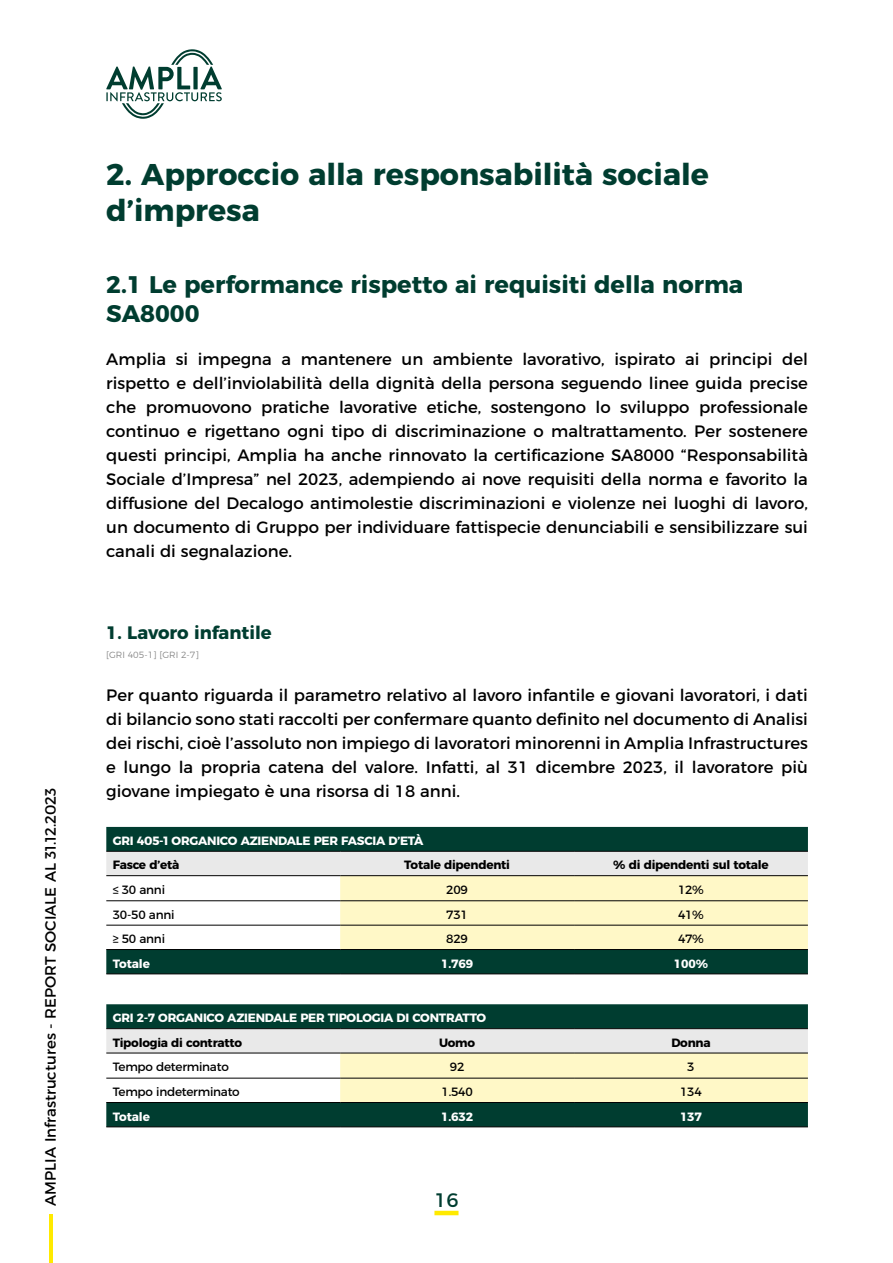
<style>
.page{position:relative;width:893px;height:1263px;background:#fff}
.page>*{position:absolute;margin:0;border:0;box-sizing:border-box;transform-origin:0 0}
.t1{font:700 30px/36px "Montserrat";color:#003d30}
.t2{font:700 24px/28.8px "Montserrat";color:#003d30}
.t3{font:19.5px "Montserrat";color:#003d30}
.t4{font:700 18px "Montserrat";color:#003d30}
.t5{font:16.5px/24px "Montserrat";color:#000;text-align:justify}
.t6{font:15px "Montserrat";color:#000}
.t7{font:700 12px "Montserrat";letter-spacing:-.02em;color:#fff}
.t8{font:12px "Montserrat";letter-spacing:-.02em;color:#000}
.t9{font:700 12px "Montserrat";letter-spacing:-.02em;color:#000}
.t10{font:300 9px "Montserrat";color:#878787}
</style>
<div class="page">
<hr style="left:434px;top:1211px;width:24px;height:4px;background:#ffea00">
<svg style="left:106px;top:49px;width:116px;height:70px"></svg>
<hr style="left:49px;top:1214px;width:3px;height:49px;background:#ffea00">
<div style="left:106px;top:827px;width:702px;height:146px;background:#003d30"></div>
<svg style="left:106px;top:852px;width:702px;height:97px"></svg>
<hr style="left:106px;top:851px;width:234px;height:1px;background:#000">
<hr style="left:340px;top:851px;width:234px;height:1px;background:#000">
<hr style="left:574px;top:851px;width:234px;height:1px;background:#000">
<hr style="left:106px;top:875px;width:234px;height:1px;background:#000">
<hr style="left:340px;top:875px;width:234px;height:1px;background:#000">
<hr style="left:574px;top:875px;width:234px;height:1px;background:#000">
<hr style="left:106px;top:900px;width:234px;height:1px;background:#000">
<hr style="left:340px;top:900px;width:234px;height:1px;background:#000">
<hr style="left:574px;top:900px;width:234px;height:1px;background:#000">
<hr style="left:106px;top:925px;width:234px;height:1px;background:#000">
<hr style="left:340px;top:925px;width:234px;height:1px;background:#000">
<hr style="left:574px;top:925px;width:234px;height:1px;background:#000">
<hr style="left:106px;top:949px;width:234px;height:1px;background:#000">
<hr style="left:340px;top:949px;width:234px;height:1px;background:#000">
<hr style="left:574px;top:949px;width:234px;height:1px;background:#000">
<hr style="left:106px;top:973px;width:234px;height:1px;background:#000">
<hr style="left:340px;top:973px;width:234px;height:1px;background:#000">
<hr style="left:574px;top:973px;width:234px;height:1px;background:#000">
<div style="left:106px;top:1004px;width:702px;height:122px;background:#003d30"></div>
<svg style="left:106px;top:1029px;width:702px;height:73px"></svg>
<hr style="left:106px;top:1028px;width:234px;height:1px;background:#000">
<hr style="left:340px;top:1028px;width:234px;height:1px;background:#000">
<hr style="left:574px;top:1028px;width:234px;height:1px;background:#000">
<hr style="left:106px;top:1053px;width:234px;height:1px;background:#000">
<hr style="left:340px;top:1053px;width:234px;height:1px;background:#000">
<hr style="left:574px;top:1053px;width:234px;height:1px;background:#000">
<hr style="left:106px;top:1078px;width:234px;height:1px;background:#000">
<hr style="left:340px;top:1078px;width:234px;height:1px;background:#000">
<hr style="left:574px;top:1078px;width:234px;height:1px;background:#000">
<hr style="left:106px;top:1102px;width:234px;height:1px;background:#000">
<hr style="left:340px;top:1102px;width:234px;height:1px;background:#000">
<hr style="left:574px;top:1102px;width:234px;height:1px;background:#000">
<hr style="left:106px;top:1126px;width:234px;height:1px;background:#000">
<hr style="left:340px;top:1126px;width:234px;height:1px;background:#000">
<hr style="left:574px;top:1126px;width:234px;height:1px;background:#000">
<p class="t6" style="left:39px;top:1205px;width:419px;rotate:-90deg">AMPLIA Infrastructures - REPORT SOCIALE AL 31.12.2023</p>
<h1 class="t1" style="left:106px;top:154px;width:604px">2. Approccio alla responsabilità sociale d’impresa</h1>
<h2 class="t2" style="left:106px;top:268px;width:639px">2.1 Le performance rispetto ai requisiti della norma<br>SA8000</h2>
<p class="t5" style="left:106px;top:346px;width:703px">Amplia si impegna a mantenere un ambiente lavorativo, ispirato ai principi del rispetto e dell’inviolabilità della dignità della persona seguendo linee guida precise che promuovono pratiche lavorative etiche, sostengono lo sviluppo professionale continuo e rigettano ogni tipo di discriminazione o maltrattamento. Per sostenere questi principi, Amplia ha anche rinnovato la certificazione SA8000 “Responsabilità Sociale d’Impresa” nel 2023, adempiendo ai nove requisiti della norma e favorito la diffusione del Decalogo antimolestie discriminazioni e violenze nei luoghi di lavoro, un documento di Gruppo per individuare fattispecie denunciabili e sensibilizzare sui canali di segnalazione.</p>
<p class="t4" style="left:106px;top:618px;width:167px">1. Lavoro infantile</p>
<p class="t10" style="left:106px;top:647px;width:94px">[GRI 405-1] [GRI 2-7]</p>
<p class="t5" style="left:106px;top:682px;width:703px">Per quanto riguarda il parametro relativo al lavoro infantile e giovani lavoratori, i dati di bilancio sono stati raccolti per confermare quanto definito nel documento di Analisi dei rischi, cioè l’assoluto non impiego di lavoratori minorenni in Amplia Infrastructures e lungo la propria catena del valore. Infatti, al 31 dicembre 2023, il lavoratore più giovane impiegato è una risorsa di 18 anni.</p>
<p class="t7" style="left:113px;top:831px;width:312px">GRI 405-1 ORGANICO AZIENDALE PER FASCIA D’ETÀ</p>
<p class="t9" style="left:113px;top:855px;width:68px">Fasce d’età</p>
<p class="t9" style="left:404px;top:855px;width:107px">Totale dipendenti</p>
<p class="t9" style="left:613px;top:855px;width:157px">% di dipendenti sul totale</p>
<p class="t8" style="left:113px;top:880px;width:54px">≤ 30 anni</p>
<p class="t8" style="left:446px;top:880px;width:23px">209</p>
<p class="t8" style="left:678px;top:880px;width:28px">12%</p>
<p class="t8" style="left:113px;top:905px;width:63px">30-50 anni</p>
<p class="t8" style="left:446px;top:905px;width:23px">731</p>
<p class="t8" style="left:678px;top:905px;width:28px">41%</p>
<p class="t8" style="left:113px;top:929px;width:54px">≥ 50 anni</p>
<p class="t8" style="left:446px;top:929px;width:23px">829</p>
<p class="t8" style="left:678px;top:929px;width:28px">47%</p>
<p class="t7" style="left:113px;top:953px;width:39px">Totale</p>
<p class="t7" style="left:441px;top:953px;width:34px">1.769</p>
<p class="t7" style="left:674px;top:953px;width:36px">100%</p>
<p class="t7" style="left:113px;top:1008px;width:375px">GRI 2-7 ORGANICO AZIENDALE PER TIPOLOGIA DI CONTRATTO</p>
<p class="t9" style="left:113px;top:1032px;width:131px">Tipologia di contratto</p>
<p class="t9" style="left:439px;top:1032px;width:38px">Uomo</p>
<p class="t9" style="left:671px;top:1032px;width:41px">Donna</p>
<p class="t8" style="left:113px;top:1057px;width:118px">Tempo determinato</p>
<p class="t8" style="left:450px;top:1057px;width:16px">92</p>
<p class="t8" style="left:687px;top:1057px;width:9px">3</p>
<p class="t8" style="left:113px;top:1082px;width:129px">Tempo indeterminato</p>
<p class="t8" style="left:441px;top:1082px;width:33px">1.540</p>
<p class="t8" style="left:680px;top:1082px;width:23px">134</p>
<p class="t7" style="left:113px;top:1106px;width:39px">Totale</p>
<p class="t7" style="left:441px;top:1106px;width:34px">1.632</p>
<p class="t7" style="left:680px;top:1106px;width:23px">137</p>
<p class="t3" style="left:434px;top:1184px;width:26px">16</p>
</div>
